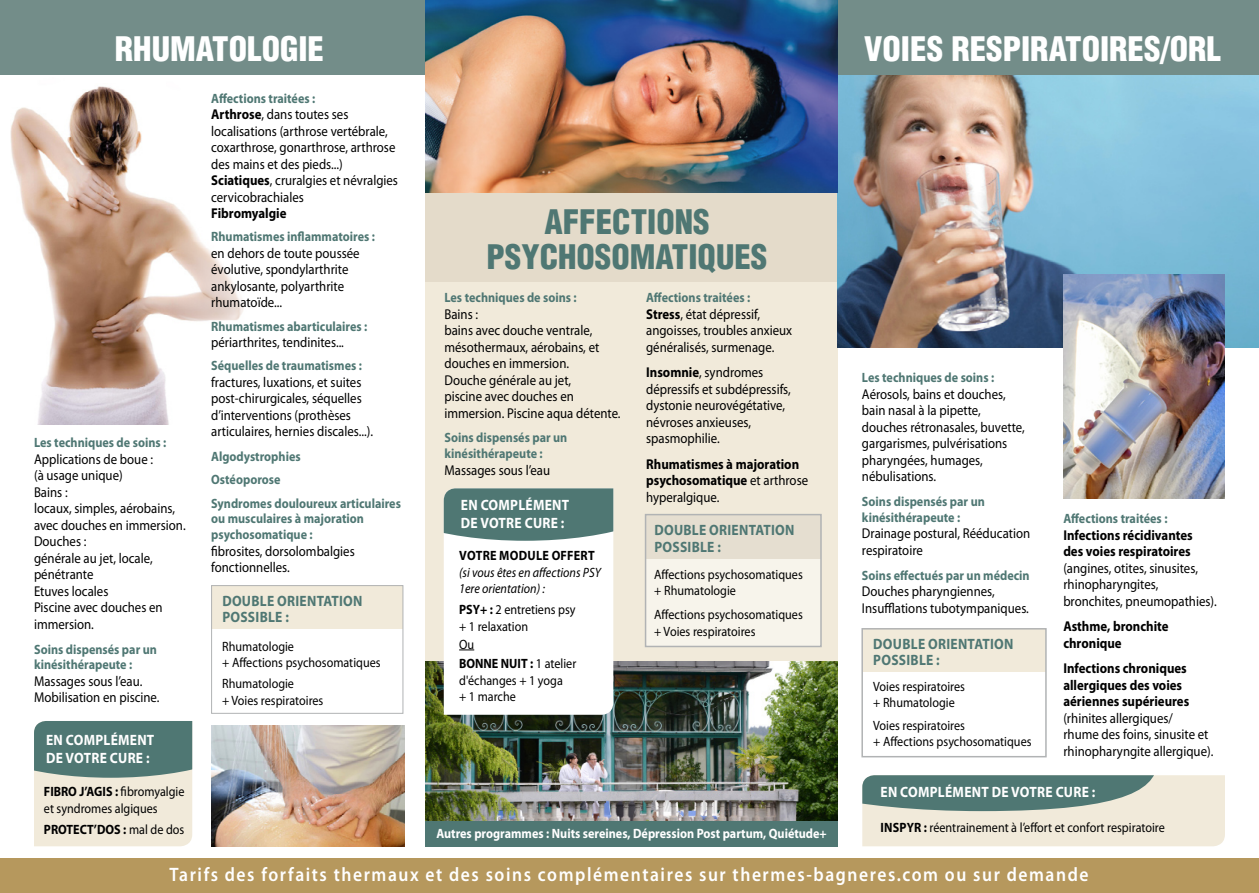
<style>
.page{position:relative;width:1259px;height:893px;background:#fff}
.page>*{position:absolute;margin:0;border:0;box-sizing:border-box;transform-origin:0 0}
.t1{font:900 condensed 33px "Helvetica";color:#fff}
.t2{font:900 condensed 33px/34.5px "Helvetica";color:#4f7773;text-align:center}
.t3{font:600 19.5px "Myriad Pro";letter-spacing:.09em;color:#fff;scale:.9 1}
.t4{font:700 15px/16.5px "Myriad Pro";letter-spacing:.02em;color:#4f7773;scale:.9 1}
.t5{font:700 15px/18px "Myriad Pro";letter-spacing:.02em;color:#fff;scale:.9 1}
.t6{font:14.25px/16.5px "Myriad Pro";color:#000;scale:.9 1}
.t7{font:700 14.25px/16.5px "Myriad Pro";color:#000;scale:.9 1}
.t8{font:700 13.5px/15.8px "Myriad Pro";color:#4f7773;scale:.9 1}
.t9{font:13.5px/16.5px "Myriad Pro";color:#000;scale:.9 1}
.t10{font:700 13.5px "Myriad Pro";color:#fff;scale:.9 1}
.t11{font:italic 13.5px/16.5px "Myriad Pro";color:#000;scale:.9 1}
.t12{font:700 13.5px "Myriad Pro";color:#000;scale:.9 1}
.s1{font-weight:700}
.s2{font-weight:400}
</style>
<div class="page">
<div style="left:425px;top:0;width:413px;height:835px;background:#f1eada"></div>
<div style="left:425px;top:0;width:413px;height:282px;background:#e4dbca"></div>
<img style="left:838px;top:74px;width:421px;height:274px">
<img style="left:0;top:74px;width:252px;height:350px">
<div style="left:0;top:0;width:427px;height:74px;background:#738d89"></div>
<div style="left:0;top:859px;width:1259px;height:34px;background:#b6985d"></div>
<div style="left:838px;top:0;width:421px;height:74px;background:#738d89"></div>
<img style="left:425px;top:661px;width:413px;height:160px">
<img style="left:425px;top:0;width:413px;height:193px">
<img style="left:211px;top:725px;width:193px;height:121px">
<div style="left:645px;top:515px;width:176px;height:131px;background:#f7f4eb"></div>
<div style="left:645px;top:515px;width:176px;height:44px;background:#e5ded0"></div>
<div style="left:645px;top:514px;width:176px;height:133px;border:2px solid #b1b3b4"></div>
<div style="left:212px;top:586px;width:191px;height:43px;background:#f1eada"></div>
<div style="left:211px;top:585px;width:192px;height:129px;border:1px solid #b1b3b4"></div>
<svg style="left:34px;top:721px;width:158px;height:125px;background:#abb8ad"></svg>
<svg style="left:444px;top:488px;width:169px;height:227px;background:#d8e0e0"></svg>
<div style="left:862px;top:629px;width:184px;height:43px;background:#f1eada"></div>
<div style="left:861px;top:628px;width:185px;height:129px;border:2px solid #b1b3b4"></div>
<img style="left:1063px;top:274px;width:162px;height:224px">
<svg style="left:862px;top:775px;width:363px;height:71px;background:#b8c2b6"></svg>
<div style="left:425px;top:821px;width:413px;height:25px;background:#4f7773"></div>
<h1 class="t1" style="left:115px;top:28px;width:21px">RHUM</h1>
<h1 class="t1" style="left:196px;top:28px;width:34px">ATOLO</h1>
<h1 class="t1" style="left:280px;top:28px;width:31px">GIE</h1>
<h1 class="t1" style="left:864px;top:28px;width:358px">VOIES RESPIRATOIRES/ORL</h1>
<p class="t8" style="left:211px;top:90px;width:117px">Affections traitées :</p>
<p class="t6" style="left:211px;top:106px;width:209px"><span class="s1">Arthrose</span>, dans toutes ses localisations (arthrose vertébrale, coxarthrose, gonarthrose, arthrose des mains et des pieds...)<br><span class="s1">Sciatiques</span>, cruralgies et névralgies cervicobrachiales</p>
<p class="t7" style="left:211px;top:205px;width:85px">Fibromyalgie</p>
<p class="t8" style="left:211px;top:228px;width:183px">Rhumatismes inflammatoires :</p>
<p class="t6" style="left:211px;top:245px;width:166px">en dehors de toute poussée évolutive, spondylarthrite ankylosante, polyarthrite rhumatoïde...</p>
<p class="t8" style="left:211px;top:318px;width:175px">Rhumatismes abarticulaires :</p>
<p class="t6" style="left:211px;top:334px;width:149px">périarthrites, tendinites...</p>
<p class="t8" style="left:211px;top:357px;width:169px">Séquelles de traumatismes :</p>
<p class="t6" style="left:211px;top:374px;width:181px">fractures, luxations, et suites post-chirurgicales, séquelles d’interventions (prothèses articulaires, hernies discales...).</p>
<p class="t8" style="left:211px;top:444px;width:212px;line-height:23.2px">Algodystrophies<br>Ostéoporose<br>Syndromes douloureux articulaires</p>
<p class="t8" style="left:211px;top:510px;width:171px">ou musculaires à majoration psychosomatique :</p>
<p class="t6" style="left:211px;top:542px;width:161px">fibrosites, dorsolombalgies fonctionnelles.</p>
<h1 class="t2" style="left:486px;top:204px;width:282px">AFFECTIONS<br>PSYCHOSOMATIQUES</h1>
<p class="t8" style="left:646px;top:289px;width:117px">Affections traitées :</p>
<p class="t6" style="left:646px;top:305px;width:164px"><span class="s1">Stress</span>, état dépressif, angoisses, troubles anxieux généralisés, surmenage.</p>
<p class="t6" style="left:646px;top:364px;width:162px"><span class="s1">Insomnie</span>, syndromes dépressifs et subdépressifs, dystonie neurovégétative, névroses anxieuses, spasmophilie.</p>
<p class="t7" style="left:646px;top:455px;width:181px">Rhumatismes à majoration psychosomatique <span class="s2">et arthrose hyperalgique.</span></p>
<p class="t8" style="left:444px;top:289px;width:148px">Les techniques de soins :</p>
<p class="t6" style="left:444px;top:305px;width:197px">Bains :<br>bains avec douche ventrale, mésothermaux, aérobains, et douches en immersion.<br>Douche générale au jet,<br>piscine avec douches en immersion. Piscine aqua détente.</p>
<p class="t8" style="left:444px;top:430px;width:138px">Soins dispensés par un kinésithérapeute :</p>
<p class="t6" style="left:444px;top:461px;width:119px">Massages sous l’eau</p>
<p class="t8" style="left:862px;top:369px;width:148px">Les techniques de soins :</p>
<p class="t6" style="left:862px;top:386px;width:182px">Aérosols, bains et douches, bain nasal à la pipette, douches rétronasales, buvette, gargarismes, pulvérisations pharyngées, humages, nébulisations.</p>
<p class="t8" style="left:862px;top:493px;width:138px">Soins dispensés par un kinésithérapeute :</p>
<p class="t6" style="left:862px;top:525px;width:188px">Drainage postural, Rééducation respiratoire</p>
<p class="t8" style="left:862px;top:567px;width:188px">Soins effectués par un médecin</p>
<p class="t6" style="left:862px;top:583px;width:187px">Douches pharyngiennes,<br>Insufflations tubotympaniques.</p>
<p class="t4" style="left:873px;top:635px;width:157px">DOUBLE ORIENTATION<br>POSSIBLE :</p>
<p class="t9" style="left:873px;top:678px;width:104px">Voies respiratoires + Rhumatologie</p>
<p class="t9" style="left:873px;top:717px;width:177px">Voies respiratoires<br>+ Affections psychosomatiques</p>
<p class="t5" style="left:880px;top:782px;width:103px">En complément</p>
<p class="t5" style="left:991px;top:782px;width:32px">de votre</p>
<p class="t5" style="left:1055px;top:782px;width:10px">cure</p>
<p class="t5" style="left:1091px;top:782px;width:5px">:</p>
<p class="t9" style="left:880px;top:819px;width:317px"><span class="s1">Ins Pyr :</span> réentrainement à l’effort et confort respiratoire</p>
<h2 class="t3" style="left:170px;top:862px;width:1022px">Tarifs des forfaits thermaux et des soins complémentaires sur thermes-bagneres.com ou sur demande</h2>
<p class="t8" style="left:34px;top:434px;width:148px">Les techniques de soins :</p>
<p class="t6" style="left:34px;top:450px;width:170px">Applications de boue :<br>(à usage unique)<br>Bains :<br>locaux, simples, aérobains, avec douches en immersion.<br>Douches :<br>générale au jet, locale, pénétrante<br>Etuves locales<br>Piscine avec douches en immersion.</p>
<p class="t8" style="left:34px;top:641px;width:138px">Soins dispensés par un kinésithérapeute :</p>
<p class="t6" style="left:34px;top:672px;width:141px">Massages sous l’eau.<br>Mobilisation en piscine.</p>
<p class="t5" style="left:461px;top:495px;width:103px">En complément de votre</p>
<p class="t8" style="left:1063px;top:510px;width:117px">Affections traitées :</p>
<p class="t7" style="left:1063px;top:526px;width:145px">Infections récidivantes des voies respiratoires</p>
<p class="t6" style="left:1063px;top:559px;width:172px">(angines, otites, sinusites, rhinopharyngites, bronchites, pneumopathies).</p>
<p class="t7" style="left:1063px;top:617px;width:118px">Asthme, bronchite chronique</p>
<p class="t7" style="left:1063px;top:659px;width:141px">Infections chroniques allergiques des voies aériennes supérieures</p>
<p class="t6" style="left:1063px;top:709px;width:168px">(rhinites allergiques/<br>rhume des foins, sinusite et rhinopharyngite allergique).</p>
<p class="t5" style="left:525px;top:513px;width:10px">cure</p>
<p class="t5" style="left:561px;top:513px;width:5px">:</p>
<p class="t4" style="left:654px;top:522px;width:157px">DOUBLE ORIENTATION<br>POSSIBLE :</p>
<p class="t9" style="left:654px;top:566px;width:167px">Affections psychosomatiques + Rhumatologie</p>
<p class="t9" style="left:654px;top:606px;width:167px">Affections psychosomatiques + Voies respiratoires</p>
<p class="t12" style="left:459px;top:547px;width:18px">Votre</p>
<p class="t12" style="left:499px;top:547px;width:22px">module</p>
<p class="t12" style="left:551px;top:547px;width:9px">offert</p>
<p class="t11" style="left:459px;top:564px;width:159px">(si vous êtes en affections PSY<br>1ere orientation) :</p>
<p class="t9" style="left:459px;top:601px;width:131px"><span class="s1">PSY+ :</span> 2 entretiens psy + 1 relaxation</p>
<p class="t9" style="left:459px;top:634px;width:132px;line-height:19.5px">Ou<br><span class="s1">BONNE NUIT :</span> 1 atelier</p>
<p class="t9" style="left:459px;top:672px;width:117px">d'échanges + 1 yoga + 1 marche</p>
<p class="t4" style="left:222px;top:592px;width:157px">DOUBLE ORIENTATION<br>POSSIBLE :</p>
<p class="t9" style="left:222px;top:638px;width:177px">Rhumatologie<br>+ Affections psychosomatiques</p>
<p class="t9" style="left:222px;top:675px;width:114px">Rhumatologie<br>+ Voies respiratoires</p>
<p class="t5" style="left:46px;top:731px;width:103px">En complément de votre</p>
<p class="t5" style="left:110px;top:749px;width:10px">cure</p>
<p class="t5" style="left:146px;top:749px;width:5px">:</p>
<p class="t9" style="left:44px;top:783px;width:158px"><span class="s1">FIBRO J’AGIS :</span> fibromyalgie et syndromes algiques</p>
<p class="t12" style="left:44px;top:820px;width:157px">PROTECT’DOS : <span class="s2">mal de dos</span></p>
<p class="t10" style="left:436px;top:824px;width:435px">Autres programmes : Nuits sereines, Dépression Post partum, Quiétude+</p>
</div>
